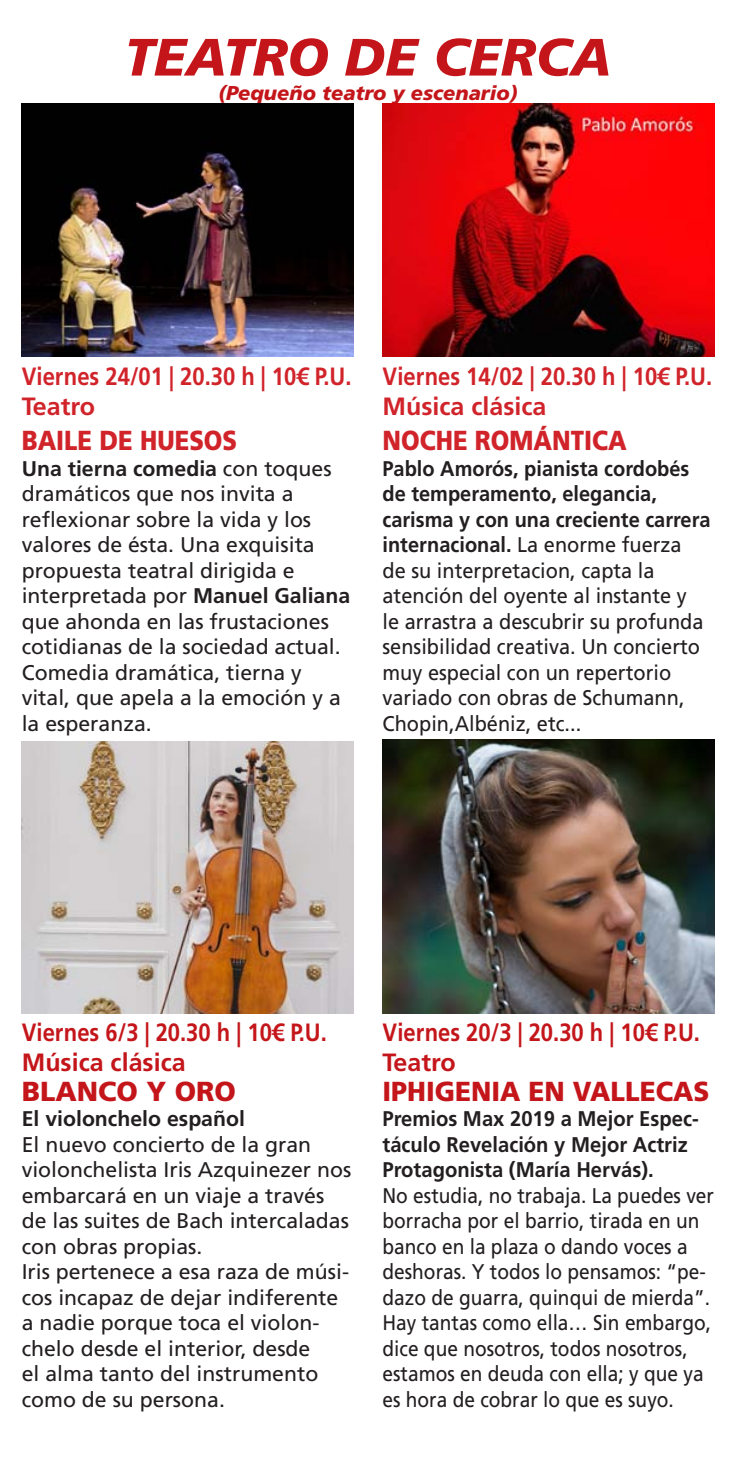
<style>
.page{position:relative;width:734px;height:1460px;background:#fff}
.page>*{position:absolute;margin:0;border:0;box-sizing:border-box;transform-origin:0 0}
.t1{font:italic 900 52.5px "Frutiger LT Std";color:#c4161a}
.t2{font:900 27.5px "Frutiger LT Std";color:#d1232a;scale:.87 1}
.t3{font:900 27.5px "Frutiger LT Std";color:#c4161a;scale:.95 1}
.t4{font:900 27.5px "Frutiger LT Std";color:#c4161a}
.t5{font:700 25px "Frutiger LT Std";color:#d1232a;scale:.88 1}
.t6{font:700 25px "Frutiger LT Std";color:#c4161a;scale:.88 1}
.t7{font:700 25px "Frutiger LT Std";color:#d1232a}
.t8{font:700 25px "Frutiger LT Std";color:#c4161a}
.t9{font:21.25px/25.5px "Frutiger LT Std";color:#231f20}
.t10{font:21.25px/25.5px "Frutiger LT Std";color:#231f20;scale:.94 1}
.t11{font:21.25px/25.5px "Frutiger LT Std";color:#231f20;scale:.9 1}
.t12{font:700 21.25px/25.5px "Frutiger LT Std";color:#231f20;scale:.95 1}
.t13{font:700 21.25px "Frutiger LT Std";color:#231f20}
.t14{font:italic 900 20px "Frutiger LT Std";color:#c4161a}
.s1{font-weight:700}
</style>
<div class="page">
<img style="left:382px;top:104px;width:332px;height:252px">
<img style="left:382px;top:739px;width:332px;height:274px">
<img style="left:22px;top:104px;width:331px;height:252px">
<img style="left:22px;top:741px;width:331px;height:272px">
<p class="t1" style="left:124px;top:26px;width:488px">TEATRO DE CERCA</p>
<p class="t14" style="left:218px;top:81px;width:301px">(Pequeño teatro y escenario)</p>
<p class="t5" style="left:22px;top:361px;width:376px">Viernes 24/01 | 20.30 h | 10€ P.U.</p>
<p class="t7" style="left:22px;top:391px;width:75px">Teatro</p>
<p class="t2" style="left:22px;top:424px;width:249px">BAILE DE HUESOS</p>
<p class="t9" style="left:22px;top:456px;width:330px"><span class="s1">Una tierna comedia</span> con toques dramáticos que nos invita a reflexionar sobre la vida y los valores de ésta. Una exquisita propuesta teatral dirigida e interpretada por <span class="s1">Manuel Galiana </span>que ahonda en las frustaciones cotidianas de la sociedad actual.<br>Comedia dramática, tierna y vital, que apela a la emoción y a la esperanza.</p>
<p class="t5" style="left:382px;top:361px;width:376px">Viernes 14/02 | 20.30 h | 10€ P.U.</p>
<p class="t7" style="left:382px;top:391px;width:165px">Música clásica</p>
<p class="t2" style="left:382px;top:424px;width:282px">NOCHE ROMÁNTICA</p>
<p class="t10" style="left:382px;top:456px;width:350px"><span class="s1">Pablo Amorós, pianista cordobés de temperamento, elegancia, carisma y con una creciente carrera internacional.</span> La enorme fuerza<br>de su interpretacion, capta la atención del oyente al instante y<br>le arrastra a descubrir su profunda sensibilidad creativa. Un concierto muy especial con un repertorio variado con obras de Schumann,<br>Chopin,Albéniz, etc...</p>
<p class="t6" style="left:22px;top:1017px;width:348px">Viernes 6/3 | 20.30 h | 10€ P.U.</p>
<p class="t8" style="left:22px;top:1047px;width:165px">Música clásica</p>
<p class="t4" style="left:22px;top:1074px;width:215px">BLANCO Y ORO</p>
<p class="t13" style="left:22px;top:1106px;width:225px">El violonchelo español</p>
<p class="t9" style="left:22px;top:1132px;width:331px">El nuevo concierto de la gran violonchelista Iris Azquinezer nos embarcará en un viaje a través de las suites de Bach intercaladas con obras propias.</p>
<p class="t9" style="left:22px;top:1259px;width:329px">Iris pertenece a esa raza de músi&shy;cos incapaz de dejar indiferente a nadie porque toca el violon&shy;chelo desde el interior, desde<br>el alma tanto del instrumento como de su persona.</p>
<p class="t6" style="left:382px;top:1017px;width:362px">Viernes 20/3 | 20.30 h | 10€ P.U.</p>
<p class="t8" style="left:382px;top:1047px;width:75px">Teatro</p>
<p class="t3" style="left:382px;top:1074px;width:345px">IPHIGENIA EN VALLECAS</p>
<p class="t12" style="left:382px;top:1106px;width:334px">Premios Max 2019 a Mejor Espec&shy;táculo Revelación y Mejor Actriz<br>Protagonista (María Hervás).</p>
<p class="t11" style="left:382px;top:1183px;width:370px">No estudia, no trabaja. La puedes ver borracha por el barrio, tirada en un banco en la plaza o dando voces a deshoras. Y todos lo pensamos: “pe&shy;dazo de guarra, quinqui de mierda”.<br>Hay tantas como ella… Sin embargo, dice que nosotros, todos nosotros, estamos en deuda con ella; y que ya es hora de cobrar lo que es suyo.</p>
</div>
